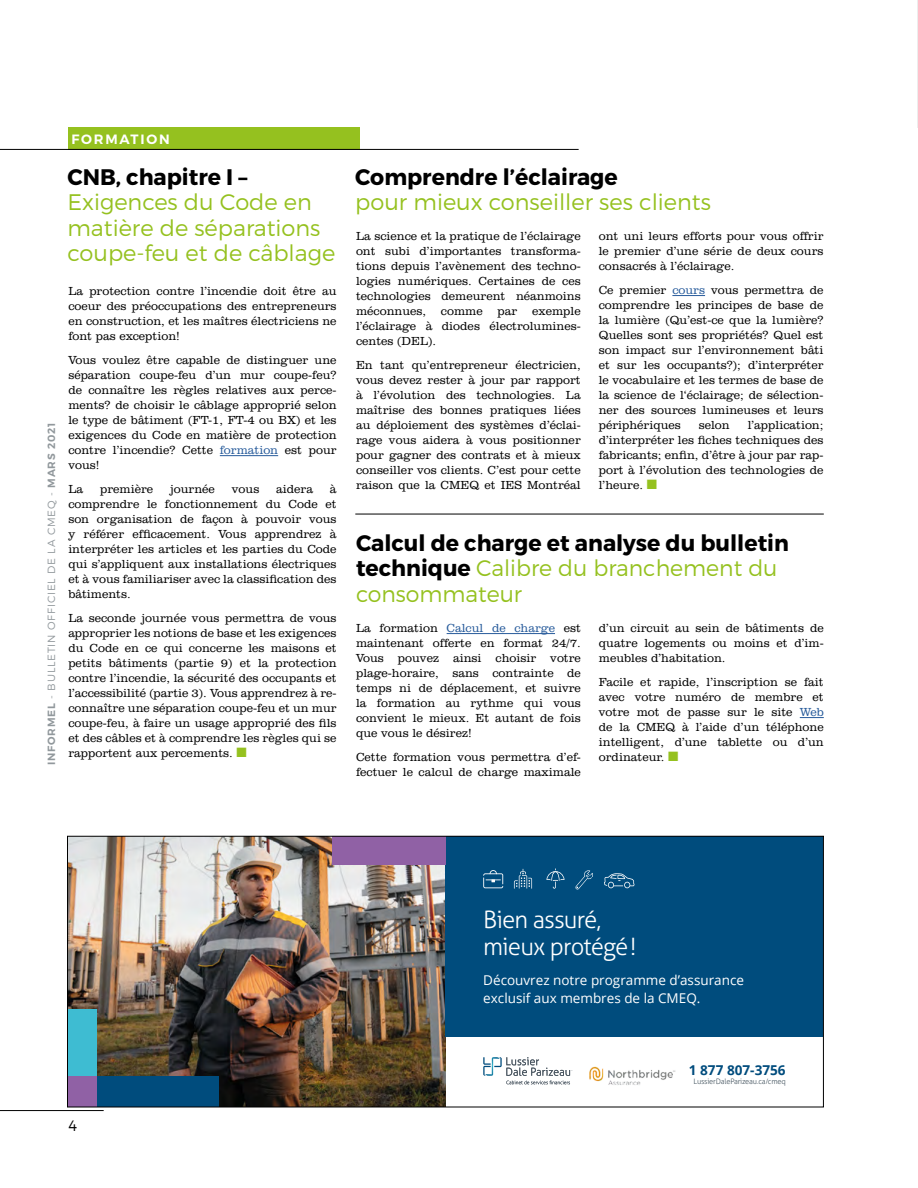
<style>
.page{position:relative;width:918px;height:1188px;background:#fff}
.page>*{position:absolute;margin:0;border:0;box-sizing:border-box;transform-origin:0 0}
.t1{font:300 24px/27px "Aller";letter-spacing:-.035em;color:#fff}
.t2{font:700 22.5px/25.5px "Montserrat";color:#000}
.t3{font:300 22.5px/25.5px "Montserrat";color:#95c11f}
.t4{font:300 15px "Montserrat";color:#000}
.t5{font:700 13.65px "Open Sans";color:#004c7d}
.t6{font:13.5px/18px "Open Sans";color:#fff}
.t7{font:600 13.5px "Montserrat";letter-spacing:.13em;color:#fff}
.t8{font:300 12px/15px "Clarendon BT";color:#000;text-align:justify}
.t9{font:300 10.5px "Montserrat";letter-spacing:.075em;color:#91989c}
.t10{font:300 7.5px "Aller";letter-spacing:-.025em;color:#465661}
.s1{font-weight:600}
.s2{color:#275b9b}
.s3{font-weight:300;color:#95c11f}
</style>
<div class="page">
<hr style="left:917px;top:0;width:1px;height:127px;background:#ededed">
<img style="left:69px;top:838px;width:376px;height:267px">
<div style="left:445px;top:836px;width:378px;height:200px;background:#004c7d"></div>
<div style="left:68px;top:1077px;width:151px;height:30px;background:#004c7d"></div>
<div style="left:68px;top:1009px;width:29px;height:98px;background:#3ebcd2"></div>
<div style="left:68px;top:1077px;width:29px;height:30px;background:#9061a5"></div>
<div style="left:332px;top:836px;width:113px;height:29px;background:#9061a5"></div>
<svg style="left:483px;top:1057px;width:90px;height:27px"></svg>
<svg style="left:483px;top:870px;width:20px;height:18px"></svg>
<svg style="left:546px;top:868px;width:19px;height:21px"></svg>
<svg style="left:604px;top:873px;width:31px;height:15px"></svg>
<svg style="left:514px;top:869px;width:18px;height:20px"></svg>
<svg style="left:575px;top:870px;width:18px;height:19px"></svg>
<img style="left:589px;top:1066px;width:87px;height:19px">
<div style="left:68px;top:127px;width:291px;height:22px;background:#95c11f"></div>
<hr style="left:0;top:149px;width:579px;height:1px;background:#000">
<hr style="left:220px;top:455px;width:58px;height:1px;background:#275b9b">
<hr style="left:672px;top:295px;width:33px;height:1px;background:#275b9b">
<hr style="left:447px;top:633px;width:108px;height:1px;background:#275b9b">
<svg style="left:800px;top:717px;width:24px;height:1px"></svg>
<hr style="left:355px;top:514px;width:469px;height:1px;background:#000">
<hr style="left:0;top:1110px;width:104px;height:1px;background:#000">
<p class="t9" style="left:45px;top:765px;width:344px;rotate:-90deg"><span class="s1">INFORMEL</span> - BULLETIN OFFICIEL DE LA CMEQ - <span class="s1">MARS 2021</span></p>
<p class="t7" style="left:71px;top:130px;width:100px">FORMATION</p>
<h2 class="t2" style="left:68px;top:164px;width:181px">CNB, chapitre I –</h2>
<h2 class="t3" style="left:67px;top:189px;width:269px">Exigences du Code en matière de séparations coupe-feu et de câblage</h2>
<p class="t8" style="left:68px;top:284px;width:270px">La protection contre l’incendie doit être au coeur des préoccupations des entrepreneurs en construction, et les maîtres électriciens ne font pas exception!</p>
<p class="t8" style="left:68px;top:353px;width:270px">Vous voulez être capable de distinguer une séparation coupe-feu d’un mur coupe-feu? de connaître les règles relatives aux perce&shy;ments? de choisir le câblage approprié selon le type de bâtiment (FT-1, FT-4 ou BX) et les exigences du Code en matière de protection contre l’incendie? Cette <span class="s2">formation</span> est pour vous!</p>
<p class="t8" style="left:68px;top:482px;width:16px">La</p>
<p class="t8" style="left:100px;top:482px;width:55px">première</p>
<p class="t8" style="left:170px;top:482px;width:46px">journée</p>
<p class="t8" style="left:232px;top:482px;width:29px">vous</p>
<p class="t8" style="left:276px;top:482px;width:38px">aidera</p>
<p class="t8" style="left:68px;top:482px;width:270px;text-indent:262px">à comprendre le fonctionnement du Code et son organisation de façon à pouvoir vous y référer efficacement. Vous apprendrez à interpréter les articles et les parties du Code qui s’appliquent aux installations électriques et à vous familiariser avec la classification des bâtiments.</p>
<p class="t8" style="left:68px;top:611px;width:270px">La seconde journée vous permettra de vous approprier les notions de base et les exigences du Code en ce qui concerne les maisons et petits bâtiments (partie 9) et la protection contre l’incendie, la sécurité des occupants et l’accessibilité (partie 3). Vous apprendrez à re&shy;connaître une séparation coupe-feu et un mur coupe-feu, à faire un usage approprié des fils et des câbles et à comprendre les règles qui se rapportent aux percements.</p>
<h2 class="t2" style="left:355px;top:164px;width:264px">Comprendre l’éclairage</h2>
<h2 class="t3" style="left:355px;top:189px;width:357px">pour mieux conseiller ses clients</h2>
<p class="t8" style="left:356px;top:229px;width:226px">La science et la pratique de l’éclairage ont subi d’importantes transforma&shy;tions depuis l’avènement des techno&shy;logies numériques. Certaines de ces technologies demeurent néanmoins méconnues, comme par exemple l’éclairage à diodes électrolumines&shy;centes (DEL).</p>
<p class="t8" style="left:356px;top:358px;width:226px">En tant qu’entrepreneur électricien, vous devez rester à jour par rapport à l’évolution des technologies. La maîtrise des bonnes pratiques liées au déploiement des systèmes d’éclai&shy;rage vous aidera à vous positionner pour gagner des contrats et à mieux conseiller vos clients. C’est pour cette raison que la CMEQ et IES Montréal</p>
<p class="t8" style="left:599px;top:229px;width:226px">ont uni leurs efforts pour vous offrir le premier d’une série de deux cours consacrés à l’éclairage.</p>
<p class="t8" style="left:599px;top:283px;width:226px">Ce premier <span class="s2">cours</span> vous permettra de comprendre les principes de base de la lumière (Qu’est-ce que la lumière?<br>Quelles sont ses propriétés? Quel est son impact sur l’environnement bâti et sur les occupants?); d’interpréter le vocabulaire et les termes de base de la science de l‘éclairage; de sélection&shy;ner des sources lumineuses et leurs périphériques</p>
<p class="t8" style="left:599px;top:418px;width:226px;text-indent:149px">l’application; d’interpréter les fiches techniques des fabricants; enfin, d’être à jour par rap&shy;port à l’évolution des technologies de l’heure.</p>
<p class="t8" style="left:699px;top:418px;width:32px">selon</p>
<h2 class="t2" style="left:356px;top:531px;width:434px">Calcul de charge et analyse du bulletin technique <span class="s3">Calibre du branchement du consommateur</span></h2>
<p class="t8" style="left:356px;top:621px;width:226px">La formation <span class="s2">Calcul de charge</span> est maintenant offerte en format 24/7.<br>Vous pouvez ainsi choisir votre plage-horaire, sans contrainte de temps ni de déplacement, et suivre la formation au rythme qui vous convient le mieux. Et autant de fois que vous le désirez!</p>
<p class="t8" style="left:356px;top:750px;width:226px">Cette formation vous permettra d’ef&shy;fectuer le calcul de charge maximale</p>
<p class="t8" style="left:599px;top:621px;width:226px">d’un circuit au sein de bâtiments de quatre logements ou moins et d’im&shy;meubles d’habitation.</p>
<p class="t8" style="left:599px;top:675px;width:226px">Facile et rapide, l’inscription se fait avec votre numéro de membre et votre mot de passe sur le site <span class="s2">Web </span>de la CMEQ à l’aide d’un téléphone intelligent, d’une tablette ou d’un ordinateur.</p>
<p class="t4" style="left:68px;top:1116px;width:10px">4</p>
<h1 class="t1" style="left:483px;top:906px;width:155px">Bien assuré, mieux protégé!</h1>
<p class="t6" style="left:483px;top:971px;width:262px">Découvrez notre programme d’assurance exclusif aux membres de la CMEQ.</p>
<p class="t5" style="left:689px;top:1061px;width:98px">1 877 807-3756</p>
<p class="t10" style="left:694px;top:1077px;width:94px">LussierDaleParizeau.ca/cmeq</p>
</div>
